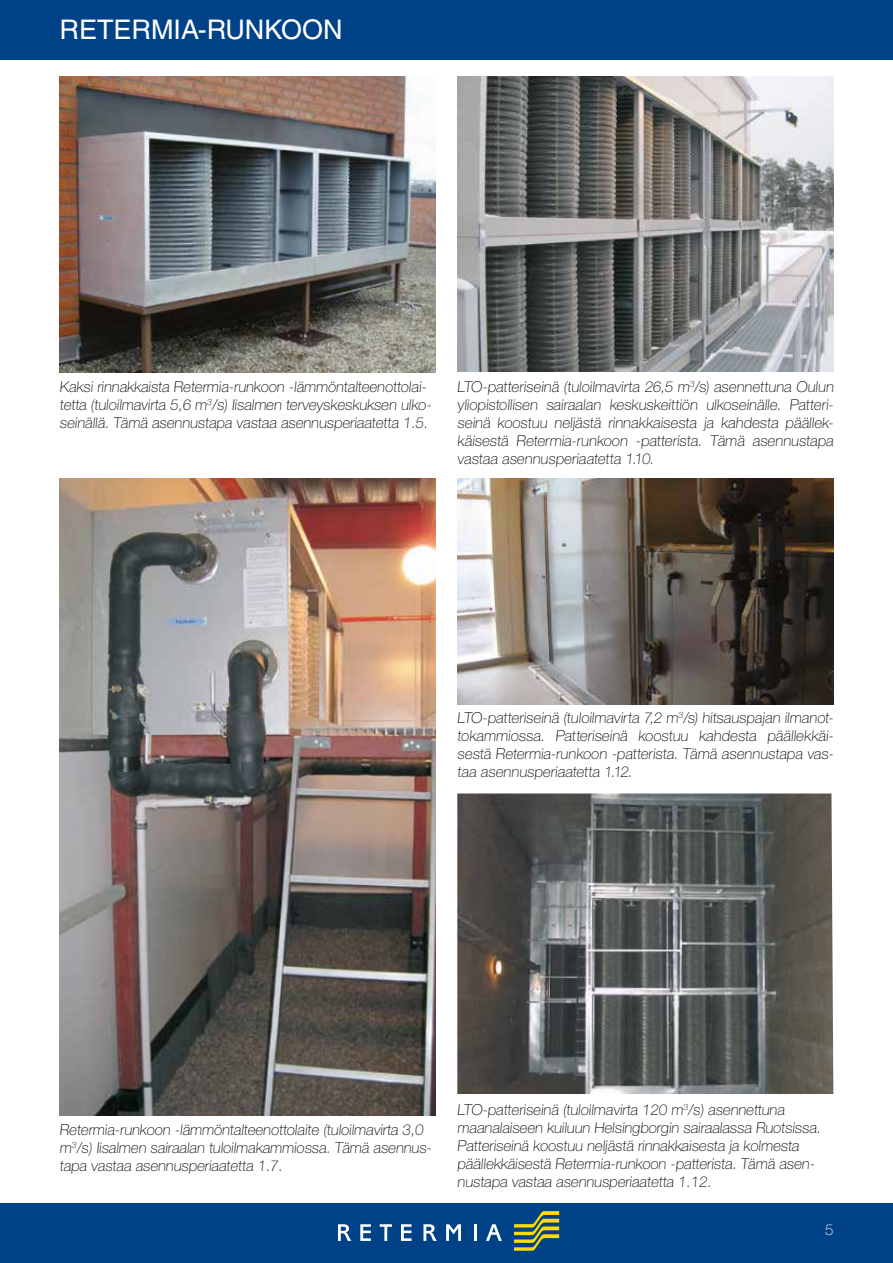
<style>
.page{position:relative;width:893px;height:1263px;background:#fff}
.page>*{position:absolute;margin:0;border:0;box-sizing:border-box;transform-origin:0 0}
.t1{font:27px "Helvetica LT Std";color:#fff}
.t2{font:100 15px/18px "Helvetica Neue LT Std";color:#000}
.t3{font:100 15px "Helvetica Neue LT Std";color:#fff}
</style>
<div class="page">
<div style="left:0;top:1203px;width:893px;height:60px;background:#004288"></div>
<svg style="left:514px;top:1211px;width:45px;height:40px"></svg>
<svg style="left:338px;top:1224px;width:13px;height:17px"></svg>
<svg style="left:360px;top:1224px;width:11px;height:17px"></svg>
<svg style="left:380px;top:1224px;width:12px;height:17px"></svg>
<svg style="left:401px;top:1224px;width:10px;height:17px"></svg>
<svg style="left:423px;top:1224px;width:14px;height:17px"></svg>
<svg style="left:446px;top:1224px;width:15px;height:17px"></svg>
<svg style="left:474px;top:1224px;width:2px;height:17px"></svg>
<svg style="left:486px;top:1224px;width:16px;height:17px"></svg>
<div style="left:0;top:0;width:893px;height:60px;background:#004288"></div>
<img style="left:60px;top:479px;width:376px;height:636px">
<img style="left:457px;top:479px;width:376px;height:225px">
<img style="left:457px;top:76px;width:376px;height:296px">
<img style="left:457px;top:793px;width:376px;height:301px">
<img style="left:60px;top:77px;width:376px;height:295px">
<h1 class="t1" style="left:60px;top:13px;width:284px">RETERMIA-RUNKOON</h1>
<p class="t2" style="left:60px;top:378px;width:375px">Kaksi rinnakkaista Retermia-runkoon -lämmöntalteenottolai&shy;tetta (tuloilmavirta 5,6 m<sup>3</sup>/s) Iisalmen terveyskeskuksen ulko&shy;seinällä. Tämä asennustapa vastaa asennusperiaatetta 1.5.</p>
<p class="t2" style="left:457px;top:378px;width:379px;text-align:justify">LTO-patteriseinä (tuloilmavirta 26,5 m<sup>3</sup>/s) asennettuna Oulun yliopistollisen sairaalan keskuskeittiön ulkoseinälle. Patteri&shy;seinä koostuu neljästä rinnakkaisesta ja kahdesta päällek&shy;käisestä Retermia-runkoon -patterista. Tämä asennustapa vastaa asennusperiaatetta 1.10.</p>
<p class="t2" style="left:457px;top:709px;width:379px;text-align:justify">LTO-patteriseinä (tuloilmavirta 7,2 m<sup>3</sup>/s) hitsauspajan ilmanot&shy;tokammiossa. Patteriseinä koostuu kahdesta päällekkäi&shy;sestä Retermia-runkoon -patterista. Tämä asennustapa vas&shy;taa asennusperiaatetta 1.12.</p>
<p class="t2" style="left:60px;top:1120px;width:375px">Retermia-runkoon -lämmöntalteenottolaite (tuloilmavirta 3,0 m<sup>3</sup>/s) Iisalmen sairaalan tuloilmakammiossa. Tämä asennus&shy;tapa vastaa asennusperiaatetta 1.7.</p>
<p class="t2" style="left:457px;top:1101px;width:367px">LTO-patteriseinä (tuloilmavirta 120 m<sup>3</sup>/s) asennettuna maanalaiseen kuiluun Helsingborgin sairaalassa Ruotsissa.<br>Patteriseinä koostuu neljästä rinnakkaisesta ja kolmesta päällekkäisestä Retermia-runkoon -patterista. Tämä asen&shy;nustapa vastaa asennusperiaatetta 1.12.</p>
<p class="t3" style="left:825px;top:1221px;width:10px">5</p>
</div>
